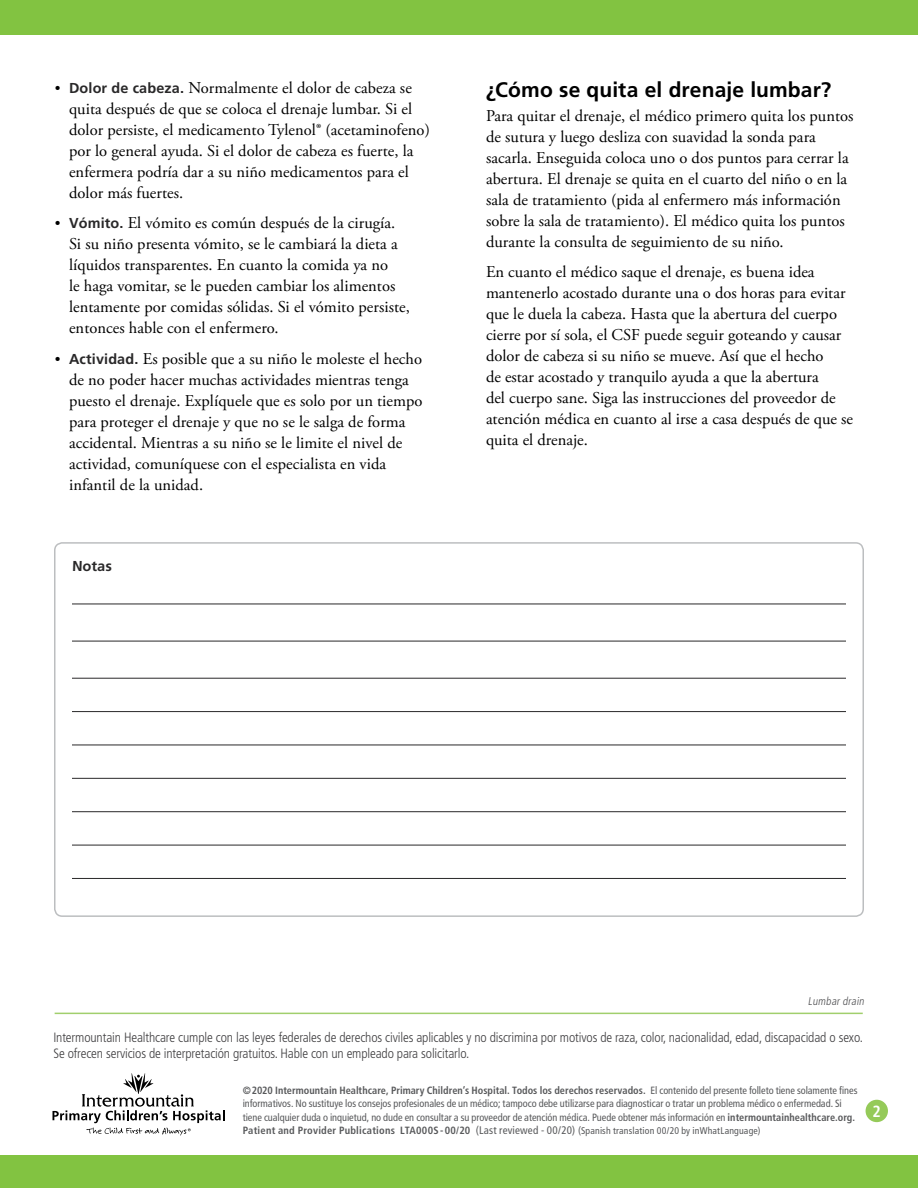
<style>
.page{position:relative;width:918px;height:1188px;background:#fff}
.page>*{position:absolute;margin:0;border:0;box-sizing:border-box;transform-origin:0 0}
.footer__h6{font:700 21px "Frutiger LT Std";letter-spacing:.005em;color:#000}
.footer__h6-2{font:16.5px/21px "Adobe Garamond Pro";color:#000}
.footer__h6-3{font:700 condensed 16.2px "Frutiger LT Std";color:#fff}
.footer__h6-4{font:700 14.4px "Frutiger LT Std";color:#292829}
.t1{font:300 condensed 13.5px/15.5px "Frutiger LT Std";letter-spacing:-.01em;color:#414042}
.footer__h6-5{font:italic 300 condensed 11.25px "Frutiger LT Std";color:#4d4d4f}
.footer__h6-6{font:condensed 10.5px/13.5px "Frutiger LT Std";letter-spacing:-.005em;color:#58595b}
.s1{font-size:15px}
.s2{font-family:"Frutiger LT Std";font-weight:700;font-size:14.4px;color:#292829}
.s3{font-weight:700}
.s4{font-size:10.95px}
.s5{font-size:9.75px}
</style>
<div class="page">
<div style="left:0;top:0;width:918px;height:35px;background:#82c341"></div>
<div style="left:0;top:1156px;width:918px;height:32px;background:#82c341"></div>
<div style="left:866px;top:1100px;width:22px;height:22px;background:#95ca59;border-radius:50%"></div>
<svg style="left:52px;top:1073px;width:172px;height:63px"></svg>
<hr style="left:55px;top:1013px;width:808px;height:1px;background:#a1cf6d">
<hr style="left:72px;top:604px;width:774px;height:1px;background:#292829">
<hr style="left:72px;top:641px;width:774px;height:1px;background:#292829">
<hr style="left:72px;top:678px;width:774px;height:1px;background:#292829">
<hr style="left:72px;top:711px;width:774px;height:1px;background:#292829">
<hr style="left:72px;top:745px;width:774px;height:1px;background:#292829">
<hr style="left:72px;top:778px;width:774px;height:1px;background:#292829">
<hr style="left:72px;top:811px;width:774px;height:1px;background:#292829">
<hr style="left:72px;top:845px;width:774px;height:1px;background:#292829">
<hr style="left:72px;top:878px;width:774px;height:1px;background:#292829">
<div style="left:54px;top:542px;width:810px;height:375px;border:2px solid #bcbec0;border-radius:8px"></div>
<p class="footer__h6-2" style="left:69px;top:78px;width:362px;text-indent:-14px"><span class="s1">•</span> <span class="s2">Dolor de cabeza.</span> Normalmente el dolor de cabeza se quita después de que se coloca el drenaje lumbar. Si el dolor persiste, el medicamento Tylenol® (acetaminofeno) por lo general ayuda. Si el dolor de cabeza es fuerte, la enfermera podría dar a su niño medicamentos para el dolor más fuertes.</p>
<p class="footer__h6-2" style="left:69px;top:213px;width:342px;text-indent:-14px"><span class="s1">•</span> <span class="s2">Vómito.</span> El vómito es común después de la cirugía.<br>Si su niño presenta vómito, se le cambiará la dieta a líquidos transparentes. En cuanto la comida ya no<br>le haga vomitar, se le pueden cambiar los alimentos lentamente por comidas sólidas. Si el vómito persiste, entonces hable con el enfermero.</p>
<p class="footer__h6-2" style="left:69px;top:349px;width:355px;text-indent:-14px"><span class="s1">•</span> <span class="s2">Actividad.</span> Es posible que a su niño le moleste el hecho de no poder hacer muchas actividades mientras tenga puesto el drenaje. Explíquele que es solo por un tiempo para proteger el drenaje y que no se le salga de forma accidental. Mientras a su niño se le limite el nivel de actividad, comuníquese con el especialista en vida infantil de la unidad.</p>
<p class="footer__h6-4" style="left:72px;top:557px;width:42px">Notas</p>
<p class="footer__h6" style="left:486px;top:77px;width:347px">¿Cómo se quita el drenaje lumbar?</p>
<p class="footer__h6-2" style="left:486px;top:106px;width:369px">Para quitar el drenaje, el médico primero quita los puntos de sutura y luego desliza con suavidad la sonda para sacarla. Enseguida coloca uno o dos puntos para cerrar la abertura. El drenaje se quita en el cuarto del niño o en la sala de tratamiento (pida al enfermero más información sobre la sala de tratamiento). El médico quita los puntos durante la consulta de seguimiento de su niño.</p>
<p class="footer__h6-2" style="left:486px;top:262px;width:369px">En cuanto el médico saque el drenaje, es buena idea mantenerlo acostado durante una o dos horas para evitar que le duela la cabeza. Hasta que la abertura del cuerpo cierre por sí sola, el CSF puede seguir goteando y causar dolor de cabeza si su niño se mueve. Así que el hecho<br>de estar acostado y tranquilo ayuda a que la abertura<br>del cuerpo sane. Siga las instrucciones del proveedor de atención médica en cuanto al irse a casa después de que se quita el drenaje.</p>
<p class="footer__h6-5" style="left:808px;top:995px;width:60px">Lumbar drain</p>
<p class="t1" style="left:53px;top:1030px;width:811px">Intermountain Healthcare cumple con las leyes federales de derechos civiles aplicables y no discrimina por motivos de raza, color, nacionalidad, edad, discapacidad o sexo.<br>Se ofrecen servicios de interpretación gratuitos. Hable con un empleado para solicitarlo.</p>
<p class="footer__h6-6" style="left:243px;top:1084px;width:616px"><span class="s3">©2020 Intermountain Healthcare, Primary Children’s Hospital. Todos los derechos reservados.</span> El contenido del presente folleto tiene solamente fines informativos. No sustituye los consejos profesionales de un médico; tampoco debe utilizarse para diagnosticar o tratar un problema médico o enfermedad. Si tiene cualquier duda o inquietud, no dude en consultar a su proveedor de atención médica. Puede obtener más información en <span class="s3">intermountainhealthcare.org.<br>Patient and Provider Publications LTA000S-00/20</span> <span class="s4">(Last reviewed - 00/20)</span> (<span class="s5">Spanish translation 00/20 by inWhatLanguage)</span></p>
<p class="footer__h6-3" style="left:873px;top:1101px;width:10px">2</p>
</div>
